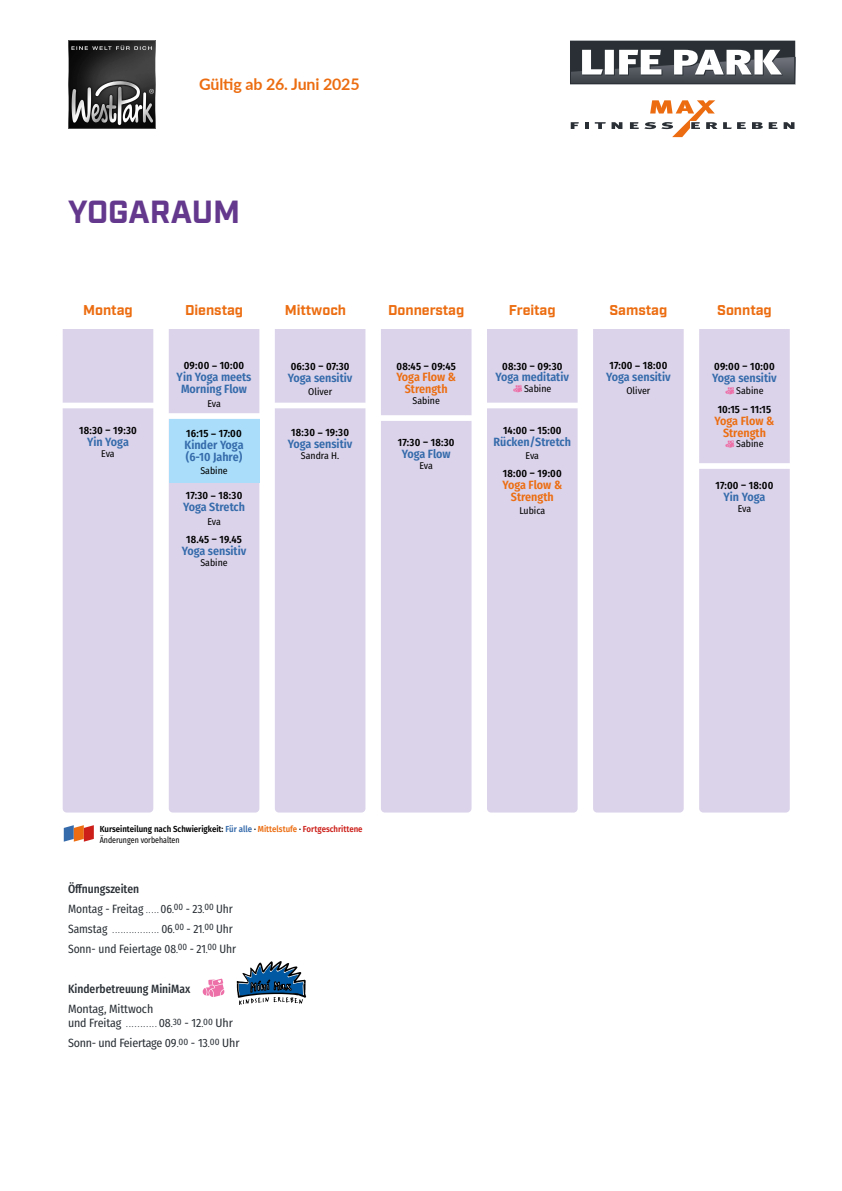
<style>
.page{position:relative;width:842px;height:1191px;background:#fff}
.page>*{position:absolute;margin:0;border:0;box-sizing:border-box;transform-origin:0 0}
.t1{font:700 32px "Industry";color:#63388d}
.t2{font:700 16px "Lato";letter-spacing:-.01em;color:#ec6d11}
.t3{font:700 14.2px "Industry";color:#ec6d11}
.t4{font:12px "Fira Sans Condensed";letter-spacing:-.01em;color:#292f35}
.t5{font:12px "Fira Sans Condensed";letter-spacing:-.01em;color:#292f35;scale:.96 1}
.t6{font:500 12px "Fira Sans Condensed";color:#292f35;scale:.96 1}
.t7{font:600 11.9px/12.1px "Fira Sans Condensed";color:#356bab;text-align:center}
.t8{font:600 11.9px/12.1px "Fira Sans Condensed";color:#ec6d11;text-align:center}
.t9{font:600 10.5px "Fira Sans Condensed";letter-spacing:.02em;color:#000}
.t10{font:9.8px "Fira Sans Condensed";color:#000}
.t11{font:600 8.8px "Fira Sans";color:#000;scale:.9 1}
.t12{font:8.8px "Fira Sans Condensed";color:#000;scale:.9 1}
.t13{font:8px "Fira Sans Condensed";color:#292f35;scale:.96 1}
.s1{color:#356bab}
.s2{color:#ec6d11}
.s3{color:#cc1f19}
.s4{font-size:8px}
.s5{font-size:9.3px}
.s6{font-size:12px}
</style>
<div class="page">
<div style="left:570px;top:41px;width:225px;height:43px;background:#292f35"></div>
<svg style="left:571px;top:50px;width:224px;height:33px"></svg>
<svg style="left:585px;top:122px;width:4px;height:7px"></svg>
<svg style="left:595px;top:122px;width:27px;height:7px"></svg>
<svg style="left:630px;top:100px;width:87px;height:37px"></svg>
<svg style="left:723px;top:122px;width:23px;height:7px"></svg>
<svg style="left:752px;top:122px;width:11px;height:7px"></svg>
<svg style="left:769px;top:122px;width:8px;height:7px"></svg>
<svg style="left:784px;top:122px;width:10px;height:7px"></svg>
<svg style="left:571px;top:122px;width:8px;height:7px"></svg>
<img style="left:68px;top:40px;width:88px;height:88px">
<div style="left:169px;top:329px;width:90px;height:483px;background:#dbd3ea"></div>
<div style="left:381px;top:329px;width:90px;height:483px;background:#dbd3ea"></div>
<div style="left:275px;top:329px;width:90px;height:483px;background:#dbd3ea"></div>
<div style="left:63px;top:329px;width:90px;height:483px;background:#dbd3ea"></div>
<div style="left:487px;top:329px;width:91px;height:483px;background:#dbd3ea"></div>
<svg style="left:513px;top:385px;width:9px;height:7px"></svg>
<div style="left:593px;top:329px;width:91px;height:483px;background:#dbd3ea"></div>
<div style="left:699px;top:329px;width:91px;height:483px;background:#dbd3ea"></div>
<svg style="left:725px;top:387px;width:9px;height:7px"></svg>
<svg style="left:725px;top:440px;width:9px;height:8px"></svg>
<div style="left:169px;top:416px;width:90px;height:67px;background:#a9ddf9"></div>
<svg style="left:62px;top:400px;width:516px;height:24px"></svg>
<div style="left:690px;top:463px;width:115px;height:6px;background:#fff"></div>
<svg style="left:202px;top:978px;width:23px;height:19px"></svg>
<svg style="left:237px;top:961px;width:69px;height:44px"></svg>
<svg style="left:64px;top:825px;width:30px;height:17px"></svg>
<p class="t2" style="left:199px;top:73px;width:162px">Gültig ab 26. Juni 2025</p>
<p class="t1" style="left:68px;top:193px;width:174px">YOGARAUM</p>
<p class="t3" style="left:83px;top:302px;width:51px">Montag</p>
<p class="t3" style="left:185px;top:302px;width:60px">Dienstag</p>
<p class="t3" style="left:285px;top:302px;width:63px">Mittwoch</p>
<p class="t3" style="left:388px;top:302px;width:78px">Donnerstag</p>
<p class="t3" style="left:509px;top:302px;width:48px">Freitag</p>
<p class="t3" style="left:609px;top:302px;width:59px">Samstag</p>
<p class="t3" style="left:717px;top:302px;width:56px">Sonntag</p>
<p class="t9" style="left:79px;top:421px;width:59px">18:30 – 19:30</p>
<p class="t7" style="left:87px;top:435px;width:43px">Yin Yoga</p>
<p class="t10" style="left:101px;top:446px;width:15px">Eva</p>
<p class="t9" style="left:184px;top:357px;width:62px">09:00 – 10:00</p>
<p class="t7" style="left:177px;top:370px;width:76px">Yin Yoga meets<br>Morning Flow</p>
<p class="t10" style="left:207px;top:396px;width:15px">Eva</p>
<p class="t9" style="left:186px;top:425px;width:57px">16:15 – 17:00</p>
<p class="t7" style="left:185px;top:438px;width:61px;text-align:left">Kinder Yoga (6-10 Jahre)</p>
<p class="t10" style="left:200px;top:463px;width:29px">Sabine</p>
<p class="t9" style="left:186px;top:487px;width:58px">17:30 – 18:30</p>
<p class="t7" style="left:183px;top:500px;width:63px">Yoga Stretch</p>
<p class="t10" style="left:207px;top:513px;width:15px">Eva</p>
<p class="t9" style="left:186px;top:530px;width:57px">18.45 – 19.45</p>
<p class="t7" style="left:182px;top:544px;width:66px">Yoga sensitiv</p>
<p class="t10" style="left:200px;top:555px;width:29px">Sabine</p>
<p class="t9" style="left:291px;top:357px;width:60px">06:30 – 07:30</p>
<p class="t7" style="left:288px;top:371px;width:66px">Yoga sensitiv</p>
<p class="t10" style="left:308px;top:384px;width:25px">Oliver</p>
<p class="t9" style="left:291px;top:424px;width:59px">18:30 – 19:30</p>
<p class="t7" style="left:288px;top:437px;width:66px">Yoga sensitiv</p>
<p class="t10" style="left:301px;top:448px;width:40px">Sandra H.</p>
<p class="t9" style="left:396px;top:357px;width:61px">08:45 – 09:45</p>
<p class="t8" style="left:396px;top:370px;width:61px">Yoga Flow &amp;<br>Strength</p>
<p class="t10" style="left:413px;top:393px;width:29px">Sabine</p>
<p class="t9" style="left:398px;top:433px;width:58px">17:30 – 18:30</p>
<p class="t7" style="left:402px;top:447px;width:50px">Yoga Flow</p>
<p class="t10" style="left:419px;top:458px;width:15px">Eva</p>
<p class="t9" style="left:502px;top:357px;width:62px">08:30 – 09:30</p>
<p class="t7" style="left:496px;top:370px;width:75px">Yoga meditativ</p>
<p class="t10" style="left:524px;top:381px;width:29px">Sabine</p>
<p class="t9" style="left:503px;top:421px;width:60px">14:00 – 15:00</p>
<p class="t7" style="left:494px;top:435px;width:79px">Rücken/Stretch</p>
<p class="t10" style="left:526px;top:448px;width:15px">Eva</p>
<p class="t9" style="left:503px;top:464px;width:61px">18:00 – 19:00</p>
<p class="t8" style="left:502px;top:478px;width:61px">Yoga Flow &amp;<br>Strength</p>
<p class="t10" style="left:519px;top:503px;width:27px">Lubica</p>
<p class="t9" style="left:609px;top:357px;width:59px">17:00 – 18:00</p>
<p class="t7" style="left:606px;top:370px;width:66px">Yoga sensitiv</p>
<p class="t10" style="left:626px;top:383px;width:25px">Oliver</p>
<p class="t9" style="left:714px;top:357px;width:62px">09:00 – 10:00</p>
<p class="t7" style="left:712px;top:371px;width:66px">Yoga sensitiv</p>
<p class="t10" style="left:736px;top:383px;width:29px">Sabine</p>
<p class="t9" style="left:718px;top:400px;width:55px">10:15 – 11:15</p>
<p class="t8" style="left:715px;top:414px;width:61px">Yoga Flow &amp;<br>Strength</p>
<p class="t10" style="left:736px;top:436px;width:29px">Sabine</p>
<p class="t9" style="left:715px;top:476px;width:59px">17:00 – 18:00</p>
<p class="t7" style="left:723px;top:490px;width:43px">Yin Yoga</p>
<p class="t10" style="left:738px;top:501px;width:15px">Eva</p>
<p class="t11" style="left:100px;top:822px;width:294px">Kurseinteilung nach Schwierigkeit: <span class="s1">Für alle</span> · <span class="s2">Mittelstufe</span> · <span class="s3">Fortgeschrittene</span></p>
<p class="t12" style="left:100px;top:833px;width:90px">Änderungen vorbehalten</p>
<p class="t6" style="left:68px;top:879px;width:76px">Öffnungszeiten</p>
<p class="t5" style="left:68px;top:899px;width:173px">Montag - Freitag <span class="s4">. . . . .</span> 06<span class="s5">.</span><sup>00</sup> - 23<span class="s5">.</span><sup>00</sup> Uhr</p>
<p class="t13" style="left:68px;top:924px;width:173px"><span class="s6">Samstag</span> ................. <span class="s6">06</span><span class="s5">.</span><sup>00</sup> <span class="s6">- 21</span><span class="s5">.</span><sup>00</sup> <span class="s6">Uhr</span></p>
<p class="t5" style="left:68px;top:939px;width:177px">Sonn- und Feiertage 08<span class="s5">.</span><sup>00</sup> - 21<span class="s5">.</span><sup>00</sup> Uhr</p>
<p class="t6" style="left:68px;top:979px;width:129px">Kinderbetreuung MiniMax</p>
<p class="t4" style="left:68px;top:999px;width:87px">Montag, Mittwoch</p>
<p class="t4" style="left:68px;top:1014px;width:166px">und Freitag <span class="s4">. . . . . . . . . . .</span> 08<span class="s5">.</span><sup>30</sup> - 12<span class="s5">.</span><sup>00</sup> Uhr</p>
<p class="t4" style="left:68px;top:1034px;width:173px">Sonn- und Feiertage 09<span class="s5">.</span><sup>00</sup> - 13<span class="s5">.</span><sup>00</sup> Uhr</p>
</div>
